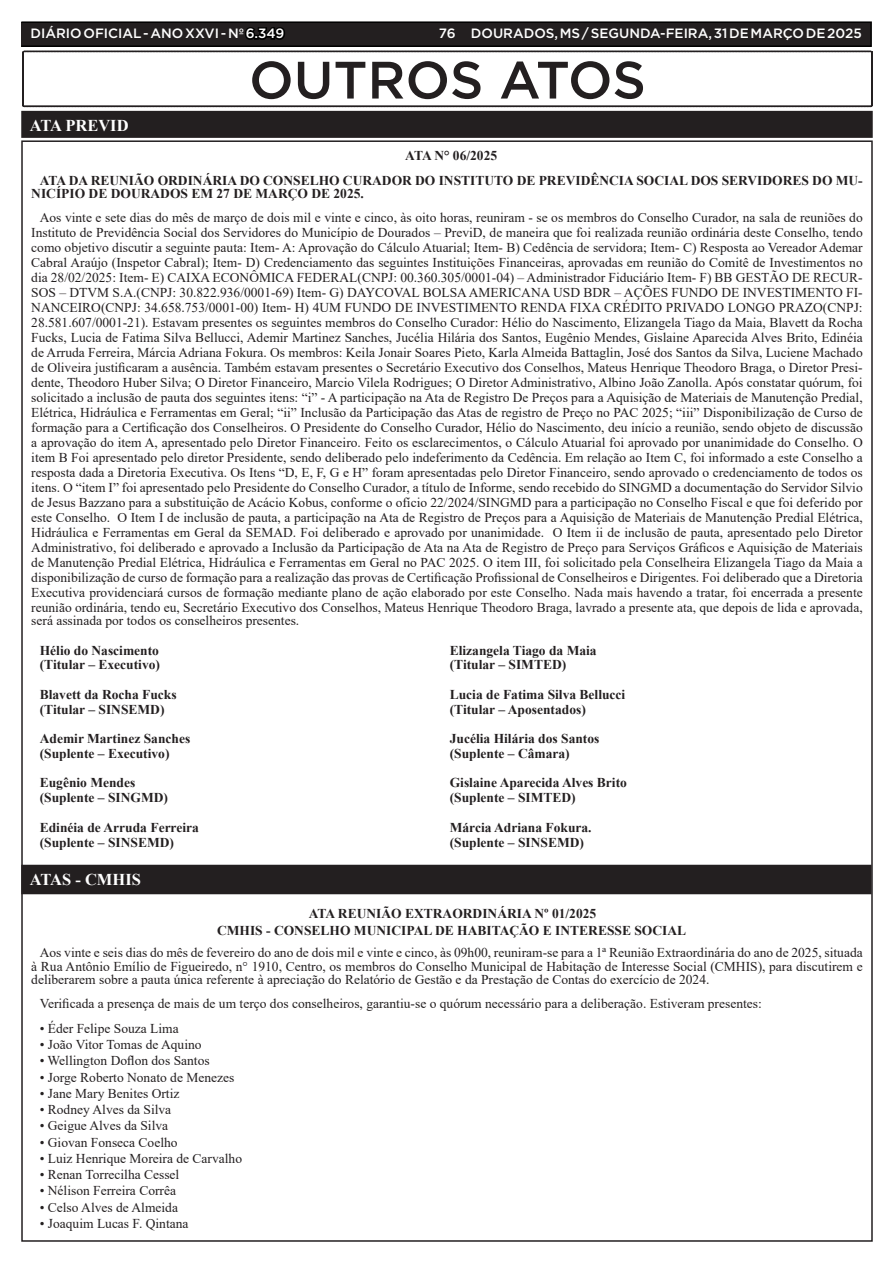
<style>
.page{position:relative;width:893px;height:1263px;background:#fff}
.page>*{position:absolute;margin:0;border:0;box-sizing:border-box;transform-origin:0 0}
.t1{font:500 52.5px "Gotham";letter-spacing:-.005em;color:#231f20}
.TEXTO{font:700 16.5px "Times New Roman";color:#fff}
.TEXTO-2{font:13.5px/15px "Times New Roman";color:#231f20;text-align:justify}
.TEXTO-3{font:700 13.5px/13.5px "Times New Roman";color:#231f20}
.t2{font:500 13.5px "Gotham";color:#fff}
.s1{color:#000}
</style>
<div class="page">
<div style="left:21px;top:22px;width:850px;height:24px;background:#231f20"></div>
<div style="left:21px;top:21px;width:851px;height:26px;border:2px solid #000"></div>
<div style="left:23px;top:867px;width:846px;height:25px;background:#231f20"></div>
<div style="left:21px;top:865px;width:850px;height:29px;border:4px solid #231f20"></div>
<div style="left:23px;top:113px;width:848px;height:23px;background:#231f20"></div>
<div style="left:21px;top:111px;width:852px;height:27px;border:4px solid #231f20"></div>
<svg style="left:22px;top:50px;width:851px;height:57px"></svg>
<p class="t2" style="left:31px;top:25px;width:255px">DIÁRIO OFICIAL - ANO XXVI - Nº <span class="s1">6.349</span></p>
<p class="t2" style="left:439px;top:25px;width:425px">76 DOURADOS, MS / SEGUNDA-FEIRA, 31 DE MARÇO DE 2025</p>
<p class="TEXTO" style="left:30px;top:113px;width:100px">ATA PREVID</p>
<p class="t1" style="left:249px;top:46px;width:398px">OUTROS ATOS</p>
<p class="TEXTO-3" style="left:405px;top:148px;width:93px">ATA N° 06/2025</p>
<p class="TEXTO-3" style="left:31px;top:173px;width:833px;text-indent:9px">ATA DA REUNIÃO ORDINÁRIA DO CONSELHO CURADOR DO INSTITUTO DE PREVIDÊNCIA SOCIAL DOS SERVIDORES DO MU-<br>NICÍPIO DE DOURADOS EM 27 DE MARÇO DE 2025.</p>
<p class="TEXTO-2" style="left:31px;top:209px;width:833px;text-indent:9px">Aos vinte e sete dias do mês de março de dois mil e vinte e cinco, às oito horas, reuniram - se os membros do Conselho Curador, na sala de reuniões do Instituto de Previdência Social dos Servidores do Município de Dourados – PreviD, de maneira que foi realizada reunião ordinária deste Conselho, tendo como objetivo discutir a seguinte pauta: Item- A: Aprovação do Cálculo Atuarial; Item- B) Cedência de servidora; Item- C) Resposta ao Vereador Ademar Cabral Araújo (Inspetor Cabral); Item- D) Credenciamento das seguintes Instituições Financeiras, aprovadas em reunião do Comitê de Investimentos no dia 28/02/2025: Item- E) CAIXA ECONÔMICA FEDERAL(CNPJ: 00.360.305/0001-04) – Administrador Fiduciário Item- F) BB GESTÃO DE RECUR-SOS – DTVM S.A.(CNPJ: 30.822.936/0001-69) Item- G) DAYCOVAL BOLSA AMERICANA USD BDR – AÇÕES FUNDO DE INVESTIMENTO FI-NANCEIRO(CNPJ: 34.658.753/0001-00) Item- H) 4UM FUNDO DE INVESTIMENTO RENDA FIXA CRÉDITO PRIVADO LONGO PRAZO(CNPJ:<br>28.581.607/0001-21). Estavam presentes os seguintes membros do Conselho Curador: Hélio do Nascimento, Elizangela Tiago da Maia, Blavett da Rocha Fucks, Lucia de Fatima Silva Bellucci, Ademir Martinez Sanches, Jucélia Hilária dos Santos, Eugênio Mendes, Gislaine Aparecida Alves Brito, Edinéia de Arruda Ferreira, Márcia Adriana Fokura. Os membros: Keila Jonair Soares Pieto, Karla Almeida Battaglin, José dos Santos da Silva, Luciene Machado de Oliveira justificaram a ausência. Também estavam presentes o Secretário Executivo dos Conselhos, Mateus Henrique Theodoro Braga, o Diretor Presi&shy;dente, Theodoro Huber Silva; O Diretor Financeiro, Marcio Vilela Rodrigues; O Diretor Administrativo, Albino João Zanolla. Após constatar quórum, foi solicitado a inclusão de pauta dos seguintes itens: “i” - A participação na Ata de Registro De Preços para a Aquisição de Materiais de Manutenção Predial, Elétrica, Hidráulica e Ferramentas em Geral; “ii” Inclusão da Participação das Atas de registro de Preço no PAC 2025; “iii” Disponibilização de Curso de formação para a Certificação dos Conselheiros. O Presidente do Conselho Curador, Hélio do Nascimento, deu início a reunião, sendo objeto de discussão a aprovação do item A, apresentado pelo Diretor Financeiro. Feito os esclarecimentos, o Cálculo Atuarial foi aprovado por unanimidade do Conselho. O item B Foi apresentado pelo diretor Presidente, sendo deliberado pelo indeferimento da Cedência. Em relação ao Item C, foi informado a este Conselho a resposta dada a Diretoria Executiva. Os Itens “D, E, F, G e H” foram apresentadas pelo Diretor Financeiro, sendo aprovado o credenciamento de todos os itens. O “item I” foi apresentado pelo Presidente do Conselho Curador, a título de Informe, sendo recebido do SINGMD a documentação do Servidor Silvio de Jesus Bazzano para a substituição de Acácio Kobus, conforme o ofício 22/2024/SINGMD para a participação no Conselho Fiscal e que foi deferido por este Conselho. O Item I de inclusão de pauta, a participação na Ata de Registro de Preços para a Aquisição de Materiais de Manutenção Predial Elétrica, Hidráulica e Ferramentas em Geral da SEMAD. Foi deliberado e aprovado por unanimidade. O Item ii de inclusão de pauta, apresentado pelo Diretor Administrativo, foi deliberado e aprovado a Inclusão da Participação de Ata na Ata de Registro de Preço para Serviços Gráficos e Aquisição de Materiais de Manutenção Predial Elétrica, Hidráulica e Ferramentas em Geral no PAC 2025. O item III, foi solicitado pela Conselheira Elizangela Tiago da Maia a disponibilização de curso de formação para a realização das provas de Certificação Profissional de Conselheiros e Dirigentes. Foi deliberado que a Diretoria Executiva providenciará cursos de formação mediante plano de ação elaborado por este Conselho. Nada mais havendo a tratar, foi encerrada a presente reunião ordinária, tendo eu, Secretário Executivo dos Conselhos, Mateus Henrique Theodoro Braga, lavrado a presente ata, que depois de lida e aprovada,</p>
<p class="TEXTO-2" style="left:31px;top:613px;width:270px">será assinada por todos os conselheiros presentes.</p>
<p class="TEXTO-3" style="left:40px;top:643px;width:121px">Hélio do Nascimento</p>
<p class="TEXTO-3" style="left:450px;top:643px;width:148px">Elizangela Tiago da Maia</p>
<p class="TEXTO-3" style="left:40px;top:658px;width:122px">(Titular – Executivo)</p>
<p class="TEXTO-3" style="left:450px;top:658px;width:118px">(Titular – SIMTED)</p>
<p class="TEXTO-3" style="left:40px;top:687px;width:138px">Blavett da Rocha Fucks</p>
<p class="TEXTO-3" style="left:450px;top:687px;width:177px">Lucia de Fatima Silva Bellucci</p>
<p class="TEXTO-3" style="left:40px;top:702px;width:126px">(Titular – SINSEMD)</p>
<p class="TEXTO-3" style="left:450px;top:702px;width:138px">(Titular – Aposentados)</p>
<p class="TEXTO-3" style="left:40px;top:731px;width:152px">Ademir Martinez Sanches</p>
<p class="TEXTO-3" style="left:450px;top:731px;width:151px">Jucélia Hilária dos Santos</p>
<p class="TEXTO-3" style="left:40px;top:746px;width:131px">(Suplente – Executivo)</p>
<p class="TEXTO-3" style="left:450px;top:746px;width:121px">(Suplente – Câmara)</p>
<p class="TEXTO-3" style="left:40px;top:776px;width:97px">Eugênio Mendes</p>
<p class="TEXTO-3" style="left:450px;top:776px;width:179px">Gislaine Aparecida Alves Brito</p>
<p class="TEXTO-3" style="left:40px;top:790px;width:130px">(Suplente – SINGMD)</p>
<p class="TEXTO-3" style="left:450px;top:790px;width:128px">(Suplente – SIMTED)</p>
<p class="TEXTO-3" style="left:40px;top:820px;width:161px">Edinéia de Arruda Ferreira</p>
<p class="TEXTO-3" style="left:450px;top:820px;width:143px">Márcia Adriana Fokura.</p>
<p class="TEXTO-3" style="left:40px;top:835px;width:136px">(Suplente – SINSEMD)</p>
<p class="TEXTO-3" style="left:450px;top:835px;width:136px">(Suplente – SINSEMD)</p>
<p class="TEXTO" style="left:30px;top:867px;width:113px">ATAS - CMHIS</p>
<p class="TEXTO-3" style="left:309px;top:906px;width:289px">ATA REUNIÃO EXTRAORDINÁRIA Nº 01/2025</p>
<p class="TEXTO-3" style="left:217px;top:923px;width:471px">CMHIS - CONSELHO MUNICIPAL DE HABITAÇÃO E INTERESSE SOCIAL</p>
<p class="TEXTO-2" style="left:31px;top:945px;width:833px;line-height:13.5px;text-indent:9px">Aos vinte e seis dias do mês de fevereiro do ano de dois mil e vinte e cinco, às 09h00, reuniram-se para a 1ª Reunião Extraordinária do ano de 2025, situada à Rua Antônio Emílio de Figueiredo, n° 1910, Centro, os membros do Conselho Municipal de Habitação de Interesse Social (CMHIS), para discutirem e deliberarem sobre a pauta única referente à apreciação do Relatório de Gestão e da Prestação de Contas do exercício de 2024.</p>
<p class="TEXTO-2" style="left:40px;top:995px;width:724px">Verificada a presença de mais de um terço dos conselheiros, garantiu-se o quórum necessário para a deliberação. Estiveram presentes:</p>
<p class="TEXTO-2" style="left:40px;top:1020px;width:140px">• Éder Felipe Souza Lima</p>
<p class="TEXTO-2" style="left:40px;top:1036px;width:163px">• João Vitor Tomas de Aquino</p>
<p class="TEXTO-2" style="left:40px;top:1053px;width:171px">• Wellington Doflon dos Santos</p>
<p class="TEXTO-2" style="left:40px;top:1069px;width:196px">• Jorge Roberto Nonato de Menezes</p>
<p class="TEXTO-2" style="left:40px;top:1085px;width:141px">• Jane Mary Benites Ortiz</p>
<p class="TEXTO-2" style="left:40px;top:1101px;width:133px">• Rodney Alves da Silva</p>
<p class="TEXTO-2" style="left:40px;top:1118px;width:130px">• Geigue Alves da Silva</p>
<p class="TEXTO-2" style="left:40px;top:1134px;width:139px">• Giovan Fonseca Coelho</p>
<p class="TEXTO-2" style="left:40px;top:1150px;width:204px">• Luiz Henrique Moreira de Carvalho</p>
<p class="TEXTO-2" style="left:40px;top:1167px;width:141px">• Renan Torrecilha Cessel</p>
<p class="TEXTO-2" style="left:40px;top:1183px;width:138px">• Nélison Ferreira Corrêa</p>
<p class="TEXTO-2" style="left:40px;top:1199px;width:140px">• Celso Alves de Almeida</p>
<p class="TEXTO-2" style="left:40px;top:1215px;width:150px">• Joaquim Lucas F. Qintana</p>
</div>
